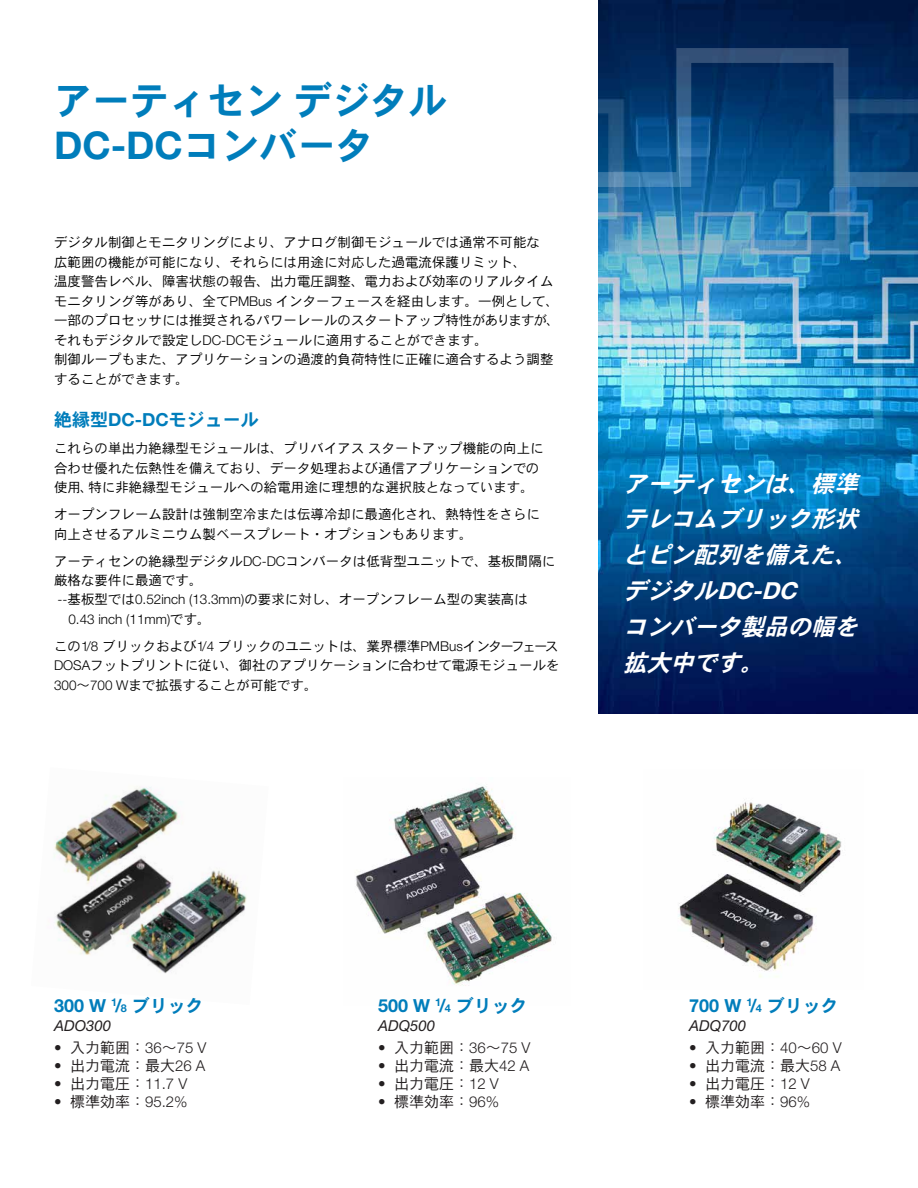
<style>
.page{position:relative;width:918px;height:1188px;background:#fff}
.page>*{position:absolute;margin:0;border:0;box-sizing:border-box;transform-origin:0 0}
.t1{font:38.25px "DFHS Gothic W7 WIN RKSJ H";color:#007dbb}
.t2{font:700 38.25px "Helvetica Neue LT Pro";color:#007dbb}
.t3{font:italic 23.4px/36px "DFHS Gothic W7 WIN RKSJ H";color:#fff;text-align:justify}
.t4{font:italic 700 23.4px "Helvetica Neue LT Pro";color:#fff}
.t5{font:700 18px "Helvetica Neue LT Pro";color:#007dbb}
.t6{font:18px "DFHS Gothic W7 WIN RKSJ H";color:#007dbb}
.t7{font:15px "DFHS Gothic W3 WIN RKSJ H";color:#231f20}
.t8{font:300 15px "Helvetica Neue LT Pro";color:#231f20}
.t9{font:italic 15px "Helvetica Neue LT Pro";color:#231f20}
.t10{font:13.5px/19.5px "DFHS Gothic W3 WIN RKSJ H";color:#000}
.t11{font:300 13.5px "Helvetica Neue LT Pro";color:#000}
.s1{font-family:"DFHS Gothic W7 WIN RKSJ H";font-weight:400}
.s2{font-family:"Helvetica Neue LT Pro";font-weight:300}
.s3{font-family:"Helvetica Neue LT Pro";font-weight:700}
.s4{font-family:"DFHS Gothic W3 WIN RKSJ H";font-weight:400}
.s5{font-size:10.8px}
</style>
<div class="page">
<img style="left:678px;top:802px;width:164px;height:176px">
<img style="left:54px;top:786px;width:193px;height:188px">
<img style="left:598px;top:0;width:320px;height:714px">
<svg style="left:598px;top:46px;width:320px;height:143px;background:#0e4478"></svg>
<img style="left:355px;top:786px;width:197px;height:200px">
<h1 class="t1" style="left:54px;top:81px;width:395px">アーティセンデジタル</h1>
<h1 class="t2" style="left:54px;top:122px;width:322px">DC-DC<span class="s1">コンバータ</span></h1>
<p class="t10" style="left:54px;top:233px;width:508px">デジタル制御とモニタリングにより、アナログ制御モジュールでは通常不可能な<br>広範囲の機能が可能になり、それらには用途に対応した過電流保護リミット、<br>温度警告レベル、障害状態の報告、出力電圧調整、電力および効率のリアルタイムモニタリング等があり、全て<span class="s2">PMBus</span> インターフェースを経由します。一例として、一部のプロセッサには推奨されるパワーレールのスタートアップ特性がありますが、それもデジタルで設定し<span class="s2">DC-DC</span>モジュールに適用することができます。<br>制御ループもまた、アプリケーションの過渡的負荷特性に正確に適合するよう調整することができます。</p>
<h3 class="t6" style="left:54px;top:411px;width:206px">絶縁型<span class="s3">DC-DC</span>モジュール</h3>
<p class="t10" style="left:54px;top:438px;width:491px">これらの単出力絶縁型モジュールは、プリバイアススタートアップ機能の向上に合わせ優れた伝熱性を備えており、データ処理および通信アプリケーションでの使用、特に非絶縁型モジュールへの給電用途に理想的な選択肢となっています。</p>
<p class="t10" style="left:54px;top:504px;width:487px">オープンフレーム設計は強制空冷または伝導冷却に最適化され、熱特性をさらに向上させるアルミニウム製ベースプレート・オプションもあります。</p>
<p class="t10" style="left:54px;top:551px;width:503px">アーティセンの絶縁型デジタル<span class="s2">DC-DC</span>コンバータは低背型ユニットで、基板間隔に厳格な要件に最適です。<br><span class="s2">--</span>基板型では<span class="s2">0.52inch (13.3mm)</span>の要求に対し、オープンフレーム型の実装高は</p>
<p class="t11" style="left:68px;top:611px;width:144px">0.43 inch (11mm)<span class="s4">です。</span></p>
<p class="t10" style="left:54px;top:636px;width:507px;text-align:justify">この<span class="s2">1/8</span> ブリックおよび<span class="s2">1/4</span> ブリックのユニットは、業界標準<span class="s2">PMBus</span>インターフェース<span class="s2">DOSA</span>フットプリントに従い、御社のアプリケーションに合わせて電源モジュールを<span class="s2">300</span>～<span class="s2">700 W</span>まで拡張することが可能です。</p>
<h2 class="t3" style="left:623px;top:465px;width:242px">アーティセンは、標準テレコムブリック形状とピン配列を備えた、</h2>
<h2 class="t4" style="left:623px;top:577px;width:182px"><span class="s1">デジタル</span>DC-DC</h2>
<h2 class="t3" style="left:623px;top:609px;width:242px">コンバータ製品の幅を拡大中です。</h2>
<h3 class="t5" style="left:54px;top:994px;width:151px">300 W <sup>1</sup>/<span class="s5">8</span> <span class="s1">ブリック</span></h3>
<p class="t9" style="left:54px;top:1017px;width:58px">ADO300</p>
<p class="t8" style="left:54px;top:1039px;width:154px">• <span class="s4">入力範囲：</span>36<span class="s4">～</span>75 V</p>
<p class="t7" style="left:54px;top:1058px;width:153px"><span class="s2">•</span> 出力電流：最大<span class="s2">26 A</span></p>
<p class="t8" style="left:54px;top:1075px;width:135px">• <span class="s4">出力電圧：</span>11.7 V</p>
<p class="t8" style="left:54px;top:1093px;width:135px">• <span class="s4">標準効率：</span>95.2%</p>
<h3 class="t5" style="left:378px;top:994px;width:151px">500 W <sup>1</sup>/<span class="s5">4</span> <span class="s1">ブリック</span></h3>
<p class="t9" style="left:378px;top:1017px;width:58px">ADQ500</p>
<p class="t8" style="left:378px;top:1039px;width:154px">• <span class="s4">入力範囲：</span>36<span class="s4">～</span>75 V</p>
<p class="t7" style="left:378px;top:1058px;width:153px"><span class="s2">•</span> 出力電流：最大<span class="s2">42 A</span></p>
<p class="t7" style="left:378px;top:1076px;width:122px"><span class="s2">•</span> 出力電圧：<span class="s2">12 V</span></p>
<p class="t7" style="left:378px;top:1094px;width:122px"><span class="s2">•</span> 標準効率：<span class="s2">96%</span></p>
<h3 class="t5" style="left:689px;top:994px;width:151px">700 W <sup>1</sup>/<span class="s5">4</span> <span class="s1">ブリック</span></h3>
<p class="t9" style="left:689px;top:1017px;width:58px">ADQ700</p>
<p class="t8" style="left:689px;top:1039px;width:154px">• <span class="s4">入力範囲：</span>40<span class="s4">～</span>60 V</p>
<p class="t7" style="left:689px;top:1058px;width:153px"><span class="s2">•</span> 出力電流：最大<span class="s2">58 A</span></p>
<p class="t7" style="left:689px;top:1076px;width:122px"><span class="s2">•</span> 出力電圧：<span class="s2">12 V</span></p>
<p class="t7" style="left:689px;top:1094px;width:122px"><span class="s2">•</span> 標準効率：<span class="s2">96%</span></p>
</div>
